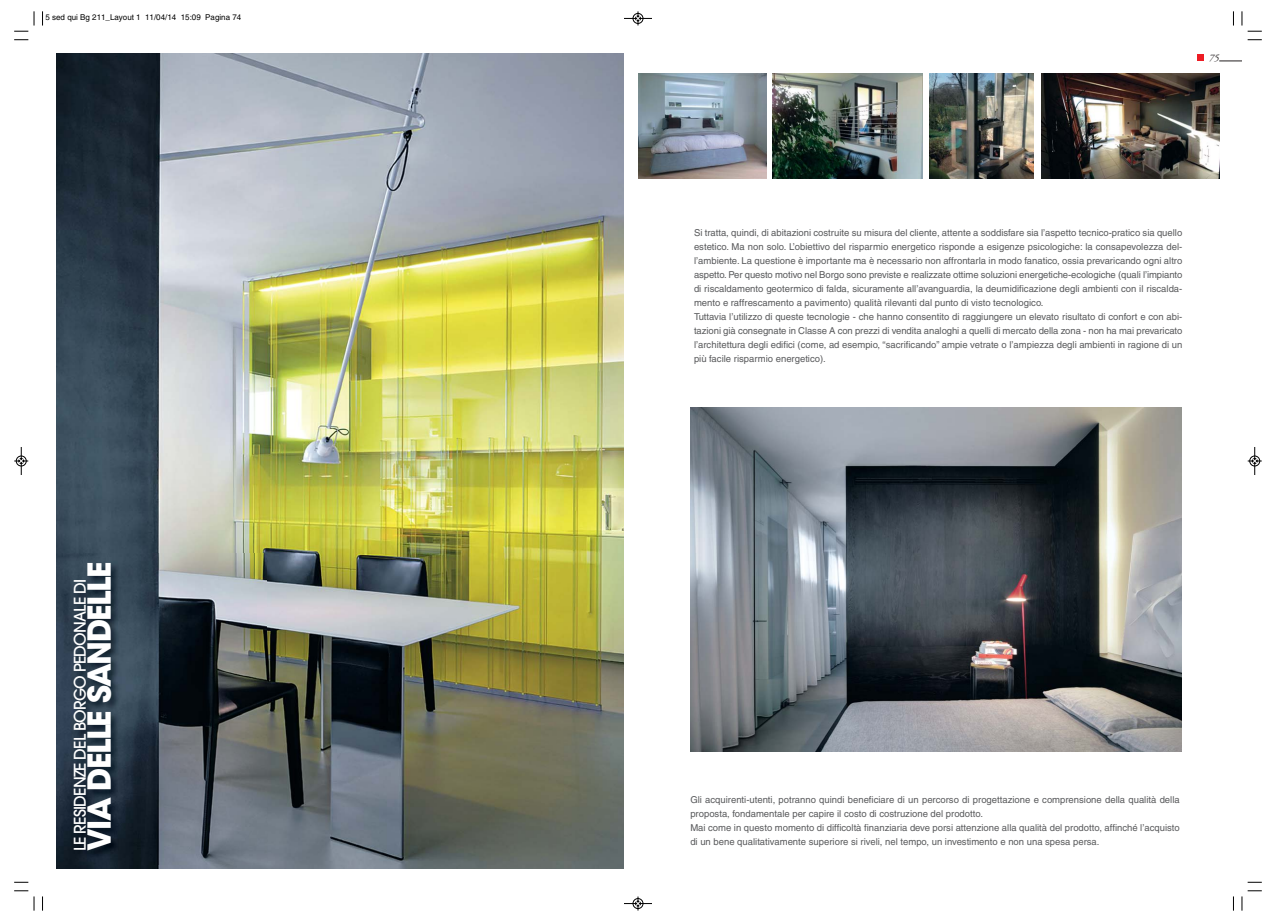
<style>
.page{position:relative;width:1276px;height:922px;background:#fff}
.page>*{position:absolute;margin:0;border:0;box-sizing:border-box;transform-origin:0 0}
.t1{font:700 31.5px "Avant Garde";letter-spacing:-.05em;color:#fff}
.t2{font:500 16px "Avant Garde";letter-spacing:-.05em;color:#fff}
.t3{font:italic 10px "Adobe Garamond";color:#231f20}
.t4{font:9.5px/14px "Helvetica";color:#58595b}
.t5{font:8px "Helvetica";color:#000}
</style>
<div class="page">
<img style="left:57px;top:54px;width:567px;height:813px">
<img style="left:638px;top:74px;width:128px;height:105px">
<img style="left:772px;top:74px;width:150px;height:105px">
<img style="left:929px;top:74px;width:104px;height:105px">
<img style="left:1041px;top:74px;width:178px;height:105px">
<img style="left:691px;top:407px;width:490px;height:344px">
<img style="left:56px;top:554px;width:210px;height:310px">
<svg style="left:1219px;top:61px;width:23px;height:1px"></svg>
<div style="left:1197px;top:54px;width:6px;height:7px;background:#ed1c24"></div>
<svg style="left:42px;top:11px;width:1px;height:15px"></svg>
<svg style="left:14px;top:39px;width:14px;height:2px"></svg>
<svg style="left:1233px;top:11px;width:1px;height:15px"></svg>
<svg style="left:1247px;top:39px;width:14px;height:2px"></svg>
<svg style="left:42px;top:896px;width:1px;height:14px"></svg>
<svg style="left:14px;top:881px;width:14px;height:1px"></svg>
<svg style="left:1233px;top:896px;width:1px;height:14px"></svg>
<svg style="left:1247px;top:881px;width:14px;height:1px"></svg>
<svg style="left:34px;top:11px;width:1px;height:15px"></svg>
<svg style="left:14px;top:31px;width:14px;height:1px"></svg>
<svg style="left:1241px;top:11px;width:20px;height:21px"></svg>
<svg style="left:34px;top:896px;width:1px;height:14px"></svg>
<svg style="left:14px;top:890px;width:14px;height:1px"></svg>
<svg style="left:1241px;top:890px;width:20px;height:20px"></svg>
<svg style="left:624px;top:11px;width:28px;height:14px"></svg>
<svg style="left:624px;top:896px;width:28px;height:14px"></svg>
<svg style="left:14px;top:447px;width:14px;height:28px"></svg>
<svg style="left:1247px;top:447px;width:14px;height:28px"></svg>
<p class="t5" style="left:46px;top:15px;width:197px">5 sed qui Bg 211_Layout 1 11/04/14 15:09 Pagina 74</p>
<h1 class="t1" style="left:88px;top:850px;width:291px;rotate:-90deg">VIA DELLE SANDELLE</h1>
<h2 class="t2" style="left:74px;top:850px;width:273px;rotate:-90deg">LE RESIDENZE DEL BORGO PEDONALE DI</h2>
<p class="t3" style="left:1209px;top:54px;width:11px">75</p>
<p class="t4" style="left:694px;top:226px;width:490px">Si tratta, quindi, di abitazioni costruite su misura del cliente, attente a soddisfare sia l’aspetto tecnico-pratico sia quello estetico. Ma non solo. L’obiettivo del risparmio energetico risponde a esigenze psicologiche: la consapevolezza del&shy;l’ambiente. La questione è importante ma è necessario non affrontarla in modo fanatico, ossia prevaricando ogni altro aspetto. Per questo motivo nel Borgo sono previste e realizzate ottime soluzioni energetiche-ecologiche (quali l’impianto di riscaldamento geotermico di falda, sicuramente all’avanguardia, la deumidificazione degli ambienti con il riscalda&shy;mento e raffrescamento a pavimento) qualità rilevanti dal punto di visto tecnologico.<br>Tuttavia l’utilizzo di queste tecnologie - che hanno consentito di raggiungere un elevato risultato di confort e con abi&shy;tazioni già consegnate in Classe A con prezzi di vendita analoghi a quelli di mercato della zona - non ha mai prevaricato l’architettura degli edifici (come, ad esempio, “sacrificando” ampie vetrate o l’ampiezza degli ambienti in ragione di un più facile risparmio energetico).</p>
<p class="t4" style="left:690px;top:793px;width:491px">Gli acquirenti-utenti, potranno quindi beneficiare di un percorso di progettazione e comprensione della qualità della proposta, fondamentale per capire il costo di costruzione del prodotto.<br>Mai come in questo momento di difficoltà finanziaria deve porsi attenzione alla qualità del prodotto, affinché l’acquisto di un bene qualitativamente superiore si riveli, nel tempo, un investimento e non una spesa persa.</p>
</div>
